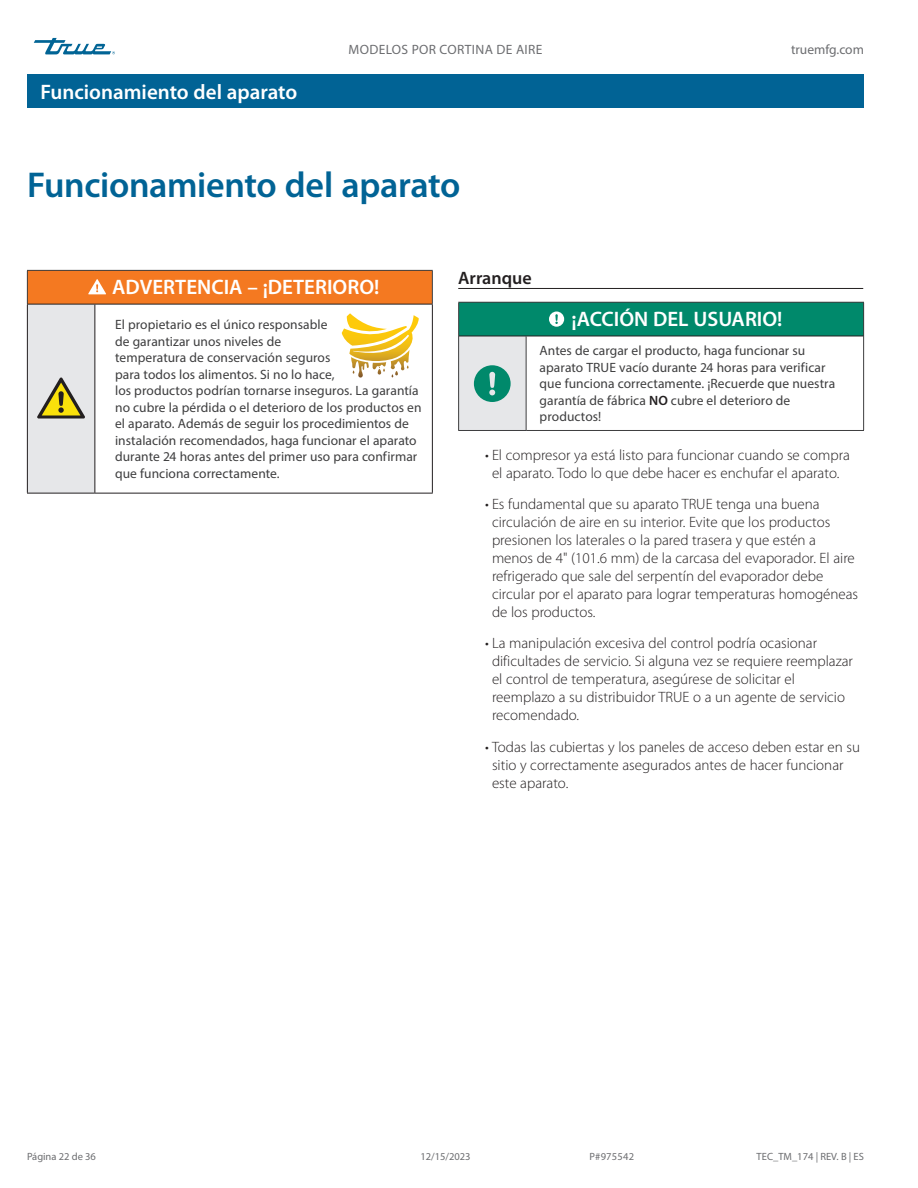
<style>
.page{position:relative;width:918px;height:1188px;background:#fff}
.page>*{position:absolute;margin:0;border:0;box-sizing:border-box;transform-origin:0 0}
.Table_text{font:600 36px "Myriad Pro";letter-spacing:-.01em;color:#016395}
.Tables_title_bar{font:600 21px "Myriad Pro";color:#fff}
.Title_bar_Page_header{font:600 21px "Myriad Pro";color:#fff}
.Subhead_underscore_H1{font:600 18px "Myriad Pro";color:#231f20}
.t1{font:300 15px/18px "Myriad Pro";color:#231f20}
.Table_text-2{font:13.5px/16.5px "Myriad Pro";letter-spacing:.005em;color:#3e3e3f}
.t2{font:13.5px "Myriad Pro";letter-spacing:.025em;color:#6c6d70}
.t3{font:13.5px "Myriad Pro";color:#6c6d70}
.t4{font:10.5px "Myriad Pro";color:#6c6d70}
.s1{font-weight:600;color:#231f20}
</style>
<div class="page">
<svg style="left:34px;top:38px;width:81px;height:16px"></svg>
<div style="left:27px;top:74px;width:837px;height:34px;background:#016395"></div>
<hr style="left:458px;top:288px;width:405px;height:1px;background:#231f20">
<div style="left:459px;top:302px;width:405px;height:34px;background:#00896b"></div>
<div style="left:459px;top:336px;width:67px;height:94px;background:#e6e7e9"></div>
<hr style="left:458px;top:302px;width:68px;height:1px;background:#3e3e3f">
<hr style="left:458px;top:303px;width:1px;height:33px;background:#3e3e3f">
<hr style="left:526px;top:302px;width:338px;height:1px;background:#3e3e3f">
<hr style="left:863px;top:303px;width:1px;height:33px;background:#3e3e3f">
<hr style="left:458px;top:336px;width:1px;height:94px;background:#3e3e3f">
<hr style="left:526px;top:336px;width:1px;height:94px;background:#3e3e3f">
<hr style="left:863px;top:336px;width:1px;height:94px;background:#3e3e3f">
<hr style="left:458px;top:430px;width:68px;height:1px;background:#3e3e3f">
<hr style="left:526px;top:430px;width:338px;height:1px;background:#3e3e3f">
<hr style="left:459px;top:336px;width:67px;height:1px;background:#231f20">
<hr style="left:526px;top:336px;width:337px;height:1px;background:#231f20">
<svg style="left:549px;top:312px;width:15px;height:15px"></svg>
<svg style="left:474px;top:365px;width:37px;height:37px"></svg>
<div style="left:27px;top:270px;width:405px;height:34px;background:#f47921"></div>
<div style="left:27px;top:304px;width:68px;height:189px;background:#e6e7e9"></div>
<hr style="left:27px;top:270px;width:68px;height:1px;background:#3e3e3f">
<hr style="left:27px;top:271px;width:1px;height:33px;background:#3e3e3f">
<hr style="left:95px;top:270px;width:338px;height:1px;background:#3e3e3f">
<hr style="left:432px;top:271px;width:1px;height:33px;background:#3e3e3f">
<hr style="left:27px;top:304px;width:68px;height:1px;background:#231f20">
<hr style="left:27px;top:304px;width:1px;height:189px;background:#231f20">
<hr style="left:95px;top:304px;width:338px;height:1px;background:#231f20">
<hr style="left:94px;top:304px;width:1px;height:189px;background:#231f20">
<hr style="left:432px;top:304px;width:1px;height:189px;background:#231f20">
<hr style="left:27px;top:493px;width:68px;height:1px;background:#231f20">
<hr style="left:95px;top:493px;width:338px;height:1px;background:#231f20">
<svg style="left:88px;top:279px;width:18px;height:15px"></svg>
<svg style="left:37px;top:377px;width:48px;height:42px"></svg>
<svg style="left:342px;top:313px;width:77px;height:65px"></svg>
<p class="Title_bar_Page_header" style="left:41px;top:80px;width:258px">Funcionamiento del aparato</p>
<p class="t2" style="left:349px;top:42px;width:195px">MODELOS POR CORTINA DE AIRE</p>
<p class="t3" style="left:791px;top:42px;width:74px">truemfg.com</p>
<p class="Table_text" style="left:27px;top:164px;width:435px">Funcionamiento del aparato</p>
<p class="Tables_title_bar" style="left:112px;top:276px;width:269px">ADVERTENCIA – ¡DETERIORO!</p>
<p class="Table_text-2" style="left:115px;top:316px;width:308px">El propietario es el único responsable<br>de garantizar unos niveles de<br>temperatura de conservación seguros<br>para todos los alimentos. Si no lo hace,<br>los productos podrían tornarse inseguros. La garantía no cubre la pérdida o el deterioro de los productos en el aparato. Además de seguir los procedimientos de instalación recomendados, haga funcionar el aparato durante 24 horas antes del primer uso para confirmar que funciona correctamente.</p>
<p class="Subhead_underscore_H1" style="left:458px;top:267px;width:75px">Arranque</p>
<p class="Tables_title_bar" style="left:572px;top:308px;width:213px">¡ACCIÓN DEL USUARIO!</p>
<p class="Table_text-2" style="left:540px;top:342px;width:297px">Antes de cargar el producto, haga funcionar su aparato TRUE vacío durante 24 horas para verificar que funciona correctamente. ¡Recuerde que nuestra garantía de fábrica <span class="s1">NO</span> cubre el deterioro de productos!</p>
<p class="t1" style="left:485px;top:446px;width:366px;text-align:center">• El compresor ya está listo para funcionar cuando se compra el aparato. Todo lo que debe hacer es enchufar el aparato.</p>
<p class="t1" style="left:492px;top:495px;width:368px;text-indent:-7px">• Es fundamental que su aparato TRUE tenga una buena circulación de aire en su interior. Evite que los productos presionen los laterales o la pared trasera y que estén a menos de 4" (101.6 mm) de la carcasa del evaporador. El aire refrigerado que sale del serpentín del evaporador debe circular por el aparato para lograr temperaturas homogéneas de los productos.</p>
<p class="t1" style="left:492px;top:635px;width:362px;text-indent:-7px">• La manipulación excesiva del control podría ocasionar dificultades de servicio. Si alguna vez se requiere reemplazar el control de temperatura, asegúrese de solicitar el reemplazo a su distribuidor TRUE o a un agente de servicio recomendado.</p>
<p class="t1" style="left:492px;top:738px;width:370px;text-indent:-7px">• Todas las cubiertas y los paneles de acceso deben estar en su sitio y correctamente asegurados antes de hacer funcionar este aparato.</p>
<p class="t4" style="left:27px;top:1150px;width:70px">Página 22 de 36</p>
<p class="t4" style="left:420px;top:1150px;width:52px">12/15/2023</p>
<p class="t4" style="left:589px;top:1150px;width:46px">P#975542</p>
<p class="t4" style="left:757px;top:1150px;width:109px">TEC_TM_174 | REV. B | ES</p>
</div>
